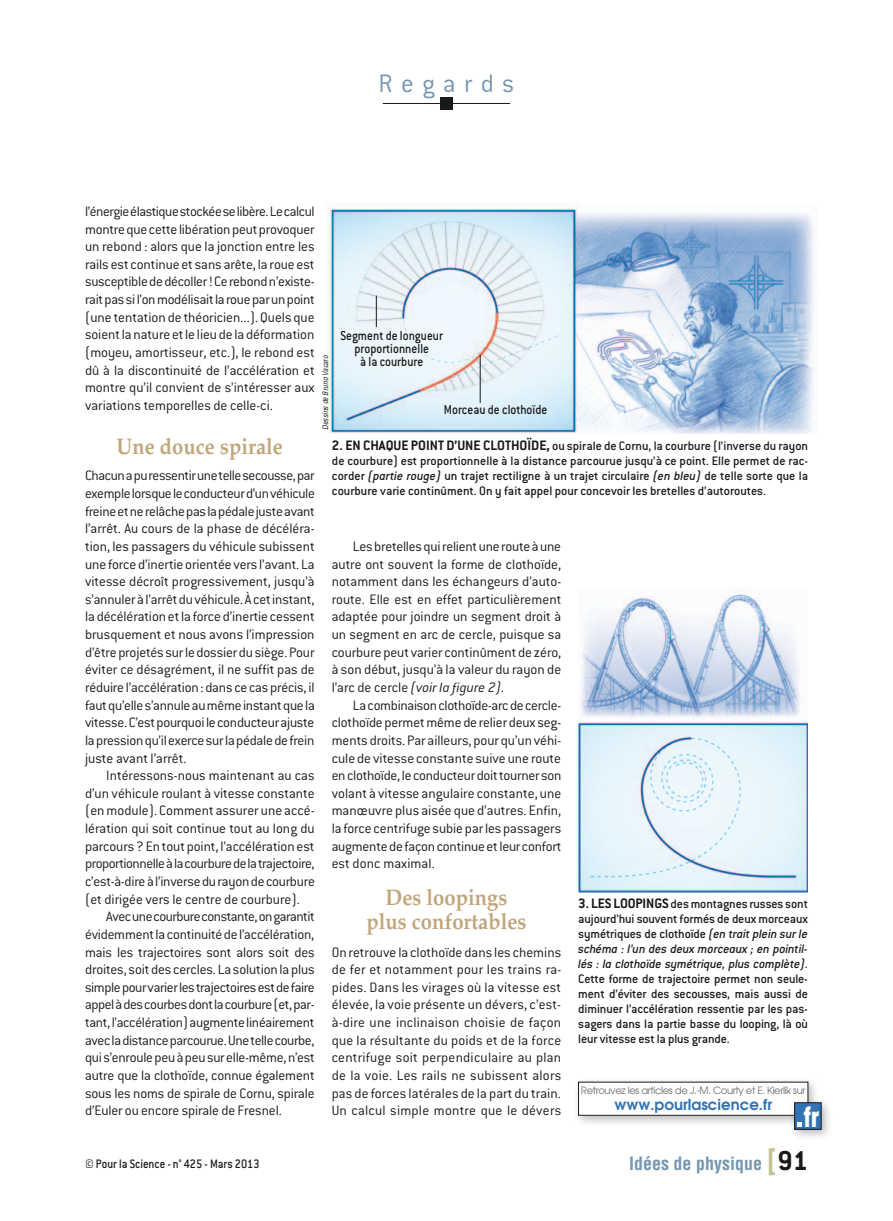
<style>
.page{position:relative;width:893px;height:1221px;background:#fff}
.page>*{position:absolute;margin:0;border:0;box-sizing:border-box;transform-origin:0 0}
.t1{font:300 27.75px "Conduit ITC";letter-spacing:.3em;color:#7596b0}
.t2{font:700 27.6px "Avant Garde";color:#fff;scale:.83 1}
.inter_2_lignes_bleu{font:700 22.5px/24px "Palatino";color:#c1a57b;text-align:center;scale:.9 1}
.inter_1_ligne_bleu{font:700 22.5px "Palatino";color:#c1a57b;scale:.9 1}
.t3{font:700 condensed 18px "Helvetica";color:#7596b0}
._005_texte_courant{font:300 15px/17.7px "Conduit ITC";letter-spacing:-.005em;color:#1a181b;text-align:justify}
._005_texte_courant_a{font:300 15px/17.7px "Conduit ITC";letter-spacing:.005em;color:#1a181b;text-align:justify}
.t4{font:600 15px "Avant Garde";color:#3173b4}
.nomenclature_icono{font:500 14.25px/12.8px "Conduit ITC";color:#1a181b;text-align:center;scale:.9 1}
._007_légende{font:500 13.5px/15px "Conduit ITC";color:#1a181b;text-align:justify}
._007_légende-2{font:500 13.5px "Conduit ITC";color:#1a181b;scale:.9 1}
.t5{font:10.05px "Avant Garde";letter-spacing:-.04em;color:#707173}
._008_copyright{font:italic condensed 7.5px "Helvetica";color:#1a181b}
.s1{font-weight:700;font-size:15px}
.s2{font-style:italic}
.s3{font-family:"Conduit ITC";font-stretch:normal;font-size:30px;color:#c2bf92}
.s4{font-family:"Conduit ITC";font-stretch:normal;font-size:30px;color:#1a181b}
</style>
<div class="page">
<div style="left:573px;top:1076px;width:246px;height:50px;background:#1a181b;opacity:.3"></div>
<div style="left:578px;top:1082px;width:230px;height:33px;background:#fff"></div>
<div style="left:789px;top:1097px;width:43px;height:43px;background:#1a181b;opacity:.3"></div>
<div style="left:795px;top:1102px;width:26px;height:27px;background:#3173b4"></div>
<div style="left:794px;top:1102px;width:27px;height:27px;border:1px solid #1a181b"></div>
<svg style="left:797px;top:1122px;width:5px;height:4px"></svg>
<img style="left:326px;top:205px;width:488px;height:228px">
<img style="left:578px;top:593px;width:230px;height:299px">
<hr style="left:383px;top:103px;width:127px;height:1px;background:#1a181b">
<div style="left:440px;top:97px;width:13px;height:13px;background:#1a181b"></div>
<hr style="left:376px;top:296px;width:1px;height:31px;background:#1a181b">
<hr style="left:480px;top:355px;width:1px;height:48px;background:#1a181b">
<h1 class="t1" style="left:379px;top:69px;width:137px">Regards</h1>
<p class="_005_texte_courant" style="left:85px;top:202px;width:231px">l’énergie élastique stockée se libère. Le calcul montre que cette libération peut provoquer un rebond : alors que la jonction entre les rails est continue et sans arête, la roue est susceptible de décoller! Ce rebond n’existe&shy;rait pas si l’on modélisait la roue par un point (une tentation de théoricien...). Quels que soient la nature et le lieu de la déformation (moyeu, amortisseur, etc.), le rebond est dû à la discontinuité de l’accélération et montre qu’il convient de s’intéresser aux variations temporelles de celle-ci.</p>
<p class="inter_1_ligne_bleu" style="left:117px;top:433px;width:186px">Une douce spirale</p>
<p class="_005_texte_courant_a" style="left:85px;top:467px;width:231px">Chacun a pu ressentir une telle secousse, par exemple lorsque le conducteur d’un véhicule freine et ne relâche pas la pédale juste avant l’arrêt. Au cours de la phase de décéléra&shy;tion, les passagers du véhicule subissent une force d’inertie orientée vers l’avant. La vitesse décroît progressivement, jusqu’à s’annuler à l’arrêt du véhicule. À cet instant, la décélération et la force d’inertie cessent brusquement et nous avons l’impression d’être projetés sur le dossier du siège. Pour éviter ce désagrément, il ne suffit pas de réduire l’accélération: dans ce cas précis, il faut qu’elle s’annule au même instant que la vitesse. C’est pourquoi le conducteur ajuste la pression qu’il exerce sur la pédale de frein juste avant l’arrêt.</p>
<p class="_005_texte_courant" style="left:85px;top:766px;width:231px;text-indent:21px">Intéressons-nous maintenant au cas d’un véhicule roulant à vitesse constante (en module). Comment assurer une accé&shy;lération qui soit continue tout au long du parcours? En tout point, l’accélération est proportionnelle à la courbure de la trajectoire, c’est-à-dire à l’inverse du rayon de courbure (et dirigée vers le centre de courbure).</p>
<p class="_005_texte_courant" style="left:85px;top:907px;width:231px;text-indent:21px">Avec une courbure constante, on garantit évidemment la continuité de l’accélération, mais les trajectoires sont alors soit des droites, soit des cercles. La solution la plus simple pour varier les trajectoires est de faire appel à des courbes dont la courbure (et, par&shy;tant, l’accélération) augmente linéairement avec la distance parcourue. Une telle courbe, qui s’enroule peu à peu sur elle-même, n’est autre que la clothoïde, connue également sous les noms de spirale de Cornu, spirale d’Euler ou encore spirale de Fresnel.</p>
<p class="nomenclature_icono" style="left:340px;top:329px;width:115px">Segment de longueur proportionnelle<br>à la courbure</p>
<p class="_008_copyright" style="left:321px;top:429px;width:76px;rotate:-90deg">Dessins de Bruno Vacaro</p>
<p class="nomenclature_icono" style="left:444px;top:402px;width:117px">Morceau de clothoïde</p>
<p class="_007_légende" style="left:332px;top:438px;width:478px"><span class="s1">2. EN CHAQUE POINT D’UNE CLOTHOÏDE,</span> ou spirale de Cornu, la courbure (l’inverse du rayon de courbure) est proportionnelle à la distance parcourue jusqu’à ce point. Elle permet de rac&shy;corder <span class="s2">(partie rouge)</span> un trajet rectiligne à un trajet circulaire <span class="s2">(en bleu)</span> de telle sorte que la courbure varie continûment. On y fait appel pour concevoir les bretelles d’autoroutes.</p>
<p class="_005_texte_courant" style="left:332px;top:537px;width:231px;text-indent:21px">Les bretelles qui relient une route à une autre ont souvent la forme de clothoïde, notamment dans les échangeurs d’auto&shy;route. Elle est en effet particulièrement adaptée pour joindre un segment droit à un segment en arc de cercle, puisque sa courbure peut varier continûment de zéro, à son début, jusqu’à la valeur du rayon de l’arc de cercle <span class="s2">(voir la figure 2)</span>.</p>
<p class="_005_texte_courant" style="left:332px;top:696px;width:231px;text-indent:21px">La combinaison clothoïde-arc de cercle&shy;clothoïde permet même de relier deux seg&shy;ments droits. Par ailleurs, pour qu’un véhi&shy;cule de vitesse constante suive une route en clothoïde, le conducteur doit tourner son volant à vitesse angulaire constante, une manœuvre plus aisée que d’autres. Enfin, la force centrifuge subie par les passagers augmente de façon continue et leur confort est donc maximal.</p>
<p class="inter_2_lignes_bleu" style="left:366px;top:885px;width:180px">Des loopings plus confortables</p>
<p class="_005_texte_courant_a" style="left:332px;top:943px;width:231px">On retrouve la clothoïde dans les chemins de fer et notamment pour les trains ra&shy;pides. Dans les virages où la vitesse est élevée, la voie présente un dévers, c’est&shy;à-dire une inclinaison choisie de façon que la résultante du poids et de la force centrifuge soit perpendiculaire au plan de la voie. Les rails ne subissent alors pas de forces latérales de la part du train.<br>Un calcul simple montre que le dévers</p>
<p class="_007_légende" style="left:578px;top:896px;width:231px"><span class="s1">3. LES LOOPINGS</span> des montagnes russes sont aujourd’hui souvent formés de deux morceaux symétriques de clothoïde <span class="s2">(en trait plein sur le schéma : l’un des deux morceaux ; en pointil&shy;lés : la clothoïde symétrique, plus complète)</span>.<br>Cette forme de trajectoire permet non seule&shy;ment d’éviter des secousses, mais aussi de diminuer l’accélération ressentie par les pas&shy;sagers dans la partie basse du looping, là où leur vitesse est la plus grande.</p>
<p class="t5" style="left:581px;top:1083px;width:226px">Retrouvez les articles de J.-M. Courty et E. Kierlik sur</p>
<p class="t4" style="left:614px;top:1094px;width:159px">www.pourlascience.fr</p>
<h2 class="t2" style="left:804px;top:1098px;width:20px">fr</h2>
<p class="_007_légende-2" style="left:85px;top:1156px;width:195px">© Pour la Science - n° 425 - Mars 2013</p>
<p class="t3" style="left:629px;top:1152px;width:180px">Idées de physique <span class="s3">[</span><span class="s4">91</span></p>
</div>
